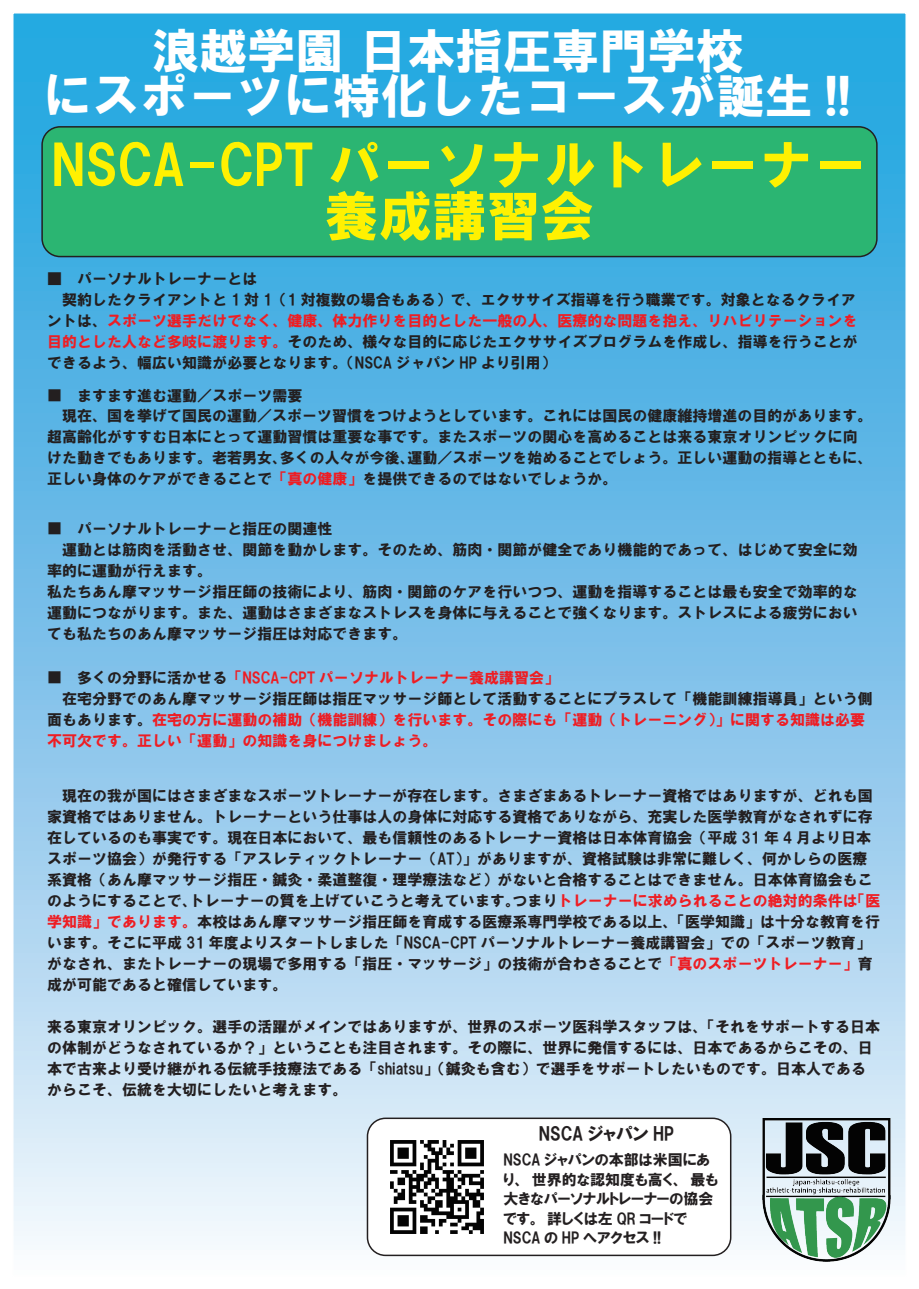
<style>
.page{position:relative;width:919px;height:1289px;background:#fff}
.page>*{position:absolute;margin:0;border:0;box-sizing:border-box;transform-origin:0 0}
.t1{font:54px/51px "HGS Soei Kakugothic UB";color:#fff101;text-align:center}
.t2{font:48px/45px "HGS Soei Kakugothic UB";color:#fff;text-align:center}
.t3{font:18px "HGP Soei Kakugothic UB";color:#231f20}
.t4{font:15px/21px "HGS Soei Kakugothic UB";color:#231f20}
.t5{font:15px/21px "HGS Soei Kakugothic UB";color:#ee1d23}
.t6{font:15px/19.5px "HGP Soei Kakugothic UB";color:#231f20}
.s1{color:#ee1d23}
.s2{font-family:"Koz Go Pr 6 N"}
.s3{font-family:"Koz Go Pr 6 N";color:#231f20}
.s4{color:#231f20}
</style>
<div class="page">
<div style="left:13px;top:13px;width:893px;height:1263px;background:linear-gradient(to bottom,#149cdb,#eff0fa)"></div>
<div style="left:367px;top:1118px;width:363px;height:137px;background:#fff;border-radius:18px"></div>
<div style="left:367px;top:1117px;width:364px;height:139px;border:2px solid #231f20;border-radius:18px"></div>
<div style="left:42px;top:127px;width:834px;height:129px;background:#2bb572;border-radius:18px"></div>
<div style="left:41px;top:126px;width:836px;height:131px;border:2px solid #231f20;border-radius:18px"></div>
<img style="left:390px;top:1140px;width:94px;height:94px">
<img style="left:762px;top:1118px;width:128px;height:143px">
<h2 class="t2" style="left:44px;top:28px;width:808px">浪越学園 日本指圧専門学校<br>にスポーツに特化したコースが誕生 !!</h2>
<h1 class="t1" style="left:51px;top:139px;width:817px">NSCA-CPT パーソナルトレーナー養成講習会</h1>
<p class="t4" style="left:47px;top:268px;width:812px">■　パーソナルトレーナーとは<br>　契約したクライアントと 1 対 1（1 対複数の場合もある）で、エクササイズ指導を行う職業です。対象となるクライアントは、<span class="s1">スポーツ選手だけでなく、健康、体力作りを目的とした一般の人、医療的な問題を抱え、リハビリテーションを目的とした人など多岐に渡ります。</span>そのため、様々な目的に応じたエクササイズプログラムを作成し、指導を行うことができるよう、幅広い知識が必要となります。（NSCA ジャパン HP より引用）</p>
<p class="t4" style="left:47px;top:384px;width:826px"><span class="s2">■　</span>ますます進む運動／スポーツ需要<br>　現在、国を挙げて国民の運動／スポーツ習慣をつけようとしています。これには国民の健康維持増進の目的があります。超高齢化がすすむ日本にとって運動習慣は重要な事です。またスポーツの関心を高めることは来る東京オリンピックに向けた動きでもあります。老若男女、多くの人々が今後、運動／スポーツを始めることでしょう。正しい運動の指導とともに、正しい身体のケアができることで<span class="s1">「真の健康」</span>を提供できるのではないでしょうか。</p>
<p class="t4" style="left:47px;top:518px;width:812px"><span class="s2">■　</span>パーソナルトレーナーと指圧の関連性<br>　運動とは筋肉を活動させ、関節を動かします。そのため、筋肉・関節が健全であり機能的であって、はじめて安全に効率的に運動が行えます。<br>私たちあん摩マッサージ指圧師の技術により、筋肉・関節のケアを行いつつ、運動を指導することは最も安全で効率的な運動につながります。また、運動はさまざまなストレスを身体に与えることで強くなります。ストレスによる疲労においても私たちのあん摩マッサージ指圧は対応できます。</p>
<p class="t5" style="left:47px;top:667px;width:827px"><span class="s3">■　</span><span class="s4">多くの分野に活かせる</span>「NSCA-CPT パーソナルトレーナー養成講習会」<br><span class="s4">　在宅分野でのあん摩マッサージ指圧師は指圧マッサージ師として活動することにプラスして「機能訓練指導員」という側面もあります。</span>在宅の方に運動の補助（機能訓練）を行います。その際にも「運動（トレーニング）」に関する知識は必要不可欠です。正しい「運動」の知識を身につけましょう。</p>
<p class="t4" style="left:47px;top:785px;width:834px">　現在の我が国にはさまざまなスポーツトレーナーが存在します。さまざまあるトレーナー資格ではありますが、どれも国家資格ではありません。トレーナーという仕事は人の身体に対応する資格でありながら、充実した医学教育がなされずに存在しているのも事実です。現在日本において、最も信頼性のあるトレーナー資格は日本体育協会（平成 31 年 4 月より日本スポーツ協会）が発行する「アスレティックトレーナー（AT）」がありますが、資格試験は非常に難しく、何かしらの医療系資格（あん摩マッサージ指圧・鍼灸・柔道整復・理学療法など）がないと合格することはできません。日本体育協会もこのようにすることで、トレーナーの質を上げていこうと考えています。つまり<span class="s1">トレーナーに求められることの絶対的条件は「医学知識」であります。</span>本校はあん摩マッサージ指圧師を育成する医療系専門学校である以上、「医学知識」は十分な教育を行います。そこに平成 31 年度よりスタートしました「NSCA-CPT パーソナルトレーナー養成講習会」での「スポーツ教育」がなされ、またトレーナーの現場で多用する「指圧・マッサージ」の技術が合わさることで<span class="s1">「真のスポーツトレーナー」</span>育成が可能であると確信しています。</p>
<p class="t4" style="left:47px;top:1016px;width:834px">来る東京オリンピック。選手の活躍がメインではありますが、世界のスポーツ医科学スタッフは、「それをサポートする日本の体制がどうなされているか？」ということも注目されます。その際に、世界に発信するには、日本であるからこその、日本で古来より受け継がれる伝統手技療法である「shiatsu」（鍼灸も含む）で選手をサポートしたいものです。日本人であるからこそ、伝統を大切にしたいと考えます。</p>
<p class="t3" style="left:538px;top:1124px;width:137px">NSCA ジャパン HP</p>
<p class="t6" style="left:503px;top:1149px;width:216px">NSCA ジャパンの本部は米国にあり、世界的な認知度も高く、最も大きなパーソナルトレーナーの協会です。詳しくは左 QR コードで<br>NSCA の HP へアクセス !!</p>
</div>
